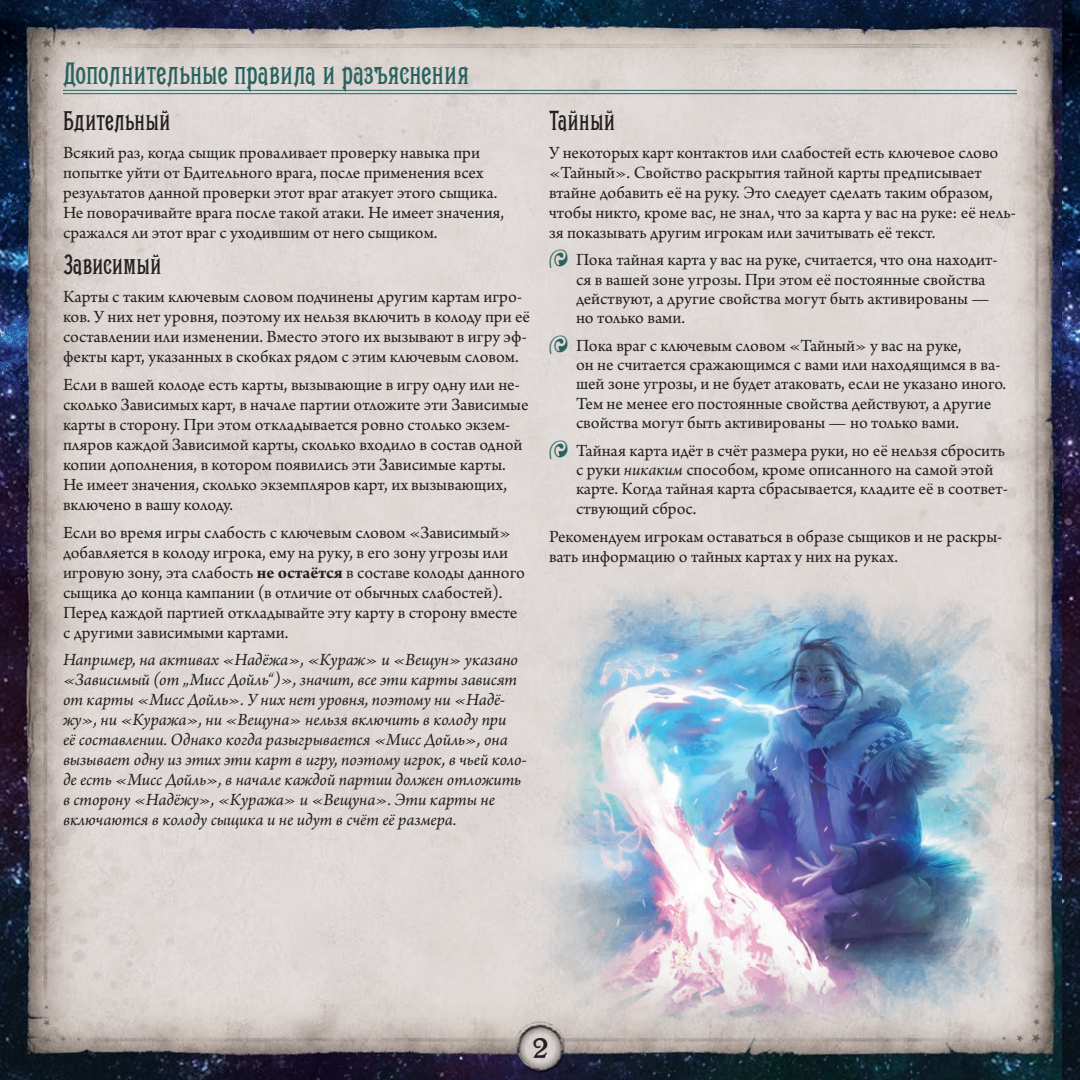
<style>
.page{position:relative;width:1080px;height:1080px;background:#fff}
.page>*{position:absolute;margin:0;border:0;box-sizing:border-box;transform-origin:0 0}
.t1{font:32px "Conkordia";letter-spacing:-.005em;color:#29625f}
.t2{font:28px "Conkordia";letter-spacing:.005em;color:#231f20}
.t3{font:24px "Bolton";color:#231f20}
.t4{font:18px/20px "Arno Pro";color:#231f20}
.t5{font:italic 18px/20px "Arno Pro";letter-spacing:-.005em;color:#231f20}
.s1{font-weight:700}
.s2{font-style:italic}
</style>
<div class="page">
<img style="left:0;top:0;width:1062px;height:1080px">
<img style="left:1062px;top:0;width:18px;height:1080px">
<img style="left:505px;top:569px;width:534px;height:472px">
<hr style="left:63px;top:90px;width:954px;height:1px;background:#29625f">
<hr style="left:63px;top:93px;width:954px;height:1px;background:#29625f">
<svg style="left:550px;top:250px;width:18px;height:18px"></svg>
<svg style="left:550px;top:335px;width:18px;height:19px"></svg>
<svg style="left:550px;top:440px;width:18px;height:19px"></svg>
<h1 class="t1" style="left:63px;top:57px;width:408px">Дополнительные правила и разъяснения</h1>
<h2 class="t2" style="left:63px;top:106px;width:109px">Бдительный</h2>
<p class="t4" style="left:63px;top:143px;width:443px">Всякий раз, когда сыщик проваливает проверку навыка при попытке уйти от Бдительного врага, после применения всех результатов данной проверки этот враг атакует этого сыщика.<br>Не поворачивайте врага после такой атаки. Не имеет значения, сражался ли этот враг с уходившим от него сыщиком.</p>
<h2 class="t2" style="left:63px;top:250px;width:100px">Зависимый</h2>
<p class="t4" style="left:63px;top:287px;width:469px">Карты с таким ключевым словом подчинены другим картам игро&shy;ков. У них нет уровня, поэтому их нельзя включить в колоду при её составлении или изменении. Вместо этого их вызывают в игру эф&shy;фекты карт, указанных в скобках рядом с этим ключевым словом.</p>
<p class="t4" style="left:63px;top:375px;width:467px">Если в вашей колоде есть карты, вызывающие в игру одну или не&shy;сколько Зависимых карт, в начале партии отложите эти Зависимые карты в сторону. При этом откладывается ровно столько экзем&shy;пляров каждой Зависимой карты, сколько входило в состав одной копии дополнения, в котором появились эти Зависимые карты.<br>Не имеет значения, сколько экземпляров карт, их вызывающих, включено в вашу колоду.</p>
<p class="t4" style="left:63px;top:523px;width:463px">Если во время игры слабость с ключевым словом «Зависимый» добавляется в колоду игрока, ему на руку, в его зону угрозы или игровую зону, эта слабость <span class="s1">не остаётся</span> в составе колоды данного сыщика до конца кампании (в отличие от обычных слабостей).<br>Перед каждой партией откладывайте эту карту в сторону вместе с другими зависимыми картами.</p>
<p class="t5" style="left:63px;top:651px;width:465px">Например, на активах «Надёжа», «Кураж» и «Вещун» указано «Зависимый (от „Мисс Дойль“)», значит, все эти карты зависят от карты «Мисс Дойль». У них нет уровня, поэтому ни «Надё&shy;жу», ни «Куража», ни «Вещуна» нельзя включить в колоду при<br>её составлении. Однако когда разыгрывается «Мисс Дойль», она вызывает одну из этих эти карт в игру, поэтому игрок, в чьей коло&shy;де есть «Мисс Дойль», в начале каждой партии должен отложить в сторону «Надёжу», «Куража» и «Вещуна». Эти карты не включаются в колоду сыщика и не идут в счёт её размера.</p>
<h2 class="t2" style="left:549px;top:106px;width:68px">Тайный</h2>
<p class="t4" style="left:549px;top:143px;width:468px">У некоторых карт контактов или слабостей есть ключевое слово «Тайный». Свойство раскрытия тайной карты предписывает втайне добавить её на руку. Это следует сделать таким образом, чтобы никто, кроме вас, не знал, что за карта у вас на руке: её нель&shy;зя показывать другим игрокам или зачитывать её текст.</p>
<p class="t4" style="left:576px;top:251px;width:423px;line-height:19.4px">Пока тайная карта у вас на руке, считается, что она находит&shy;ся в вашей зоне угрозы. При этом её постоянные свойства действуют, а другие свойства могут быть активированы — но только вами.</p>
<p class="t4" style="left:576px;top:337px;width:432px;line-height:19.4px">Пока враг с ключевым словом «Тайный» у вас на руке,<br>он не считается сражающимся с вами или находящимся в ва&shy;шей зоне угрозы, и не будет атаковать, если не указано иного.<br>Тем не менее его постоянные свойства действуют, а другие свойства могут быть активированы — но только вами.</p>
<p class="t4" style="left:576px;top:441px;width:434px;line-height:19.4px">Тайная карта идёт в счёт размера руки, но её нельзя сбросить с руки <span class="s2">никаким</span> способом, кроме описанного на самой этой карте. Когда тайная карта сбрасывается, кладите её в соответ&shy;ствующий сброс.</p>
<p class="t4" style="left:549px;top:527px;width:455px">Рекомендуем игрокам оставаться в образе сыщиков и не раскры&shy;вать информацию о тайных картах у них на руках.</p>
<h3 class="t3" style="left:533px;top:1036px;width:16px">2</h3>
</div>
